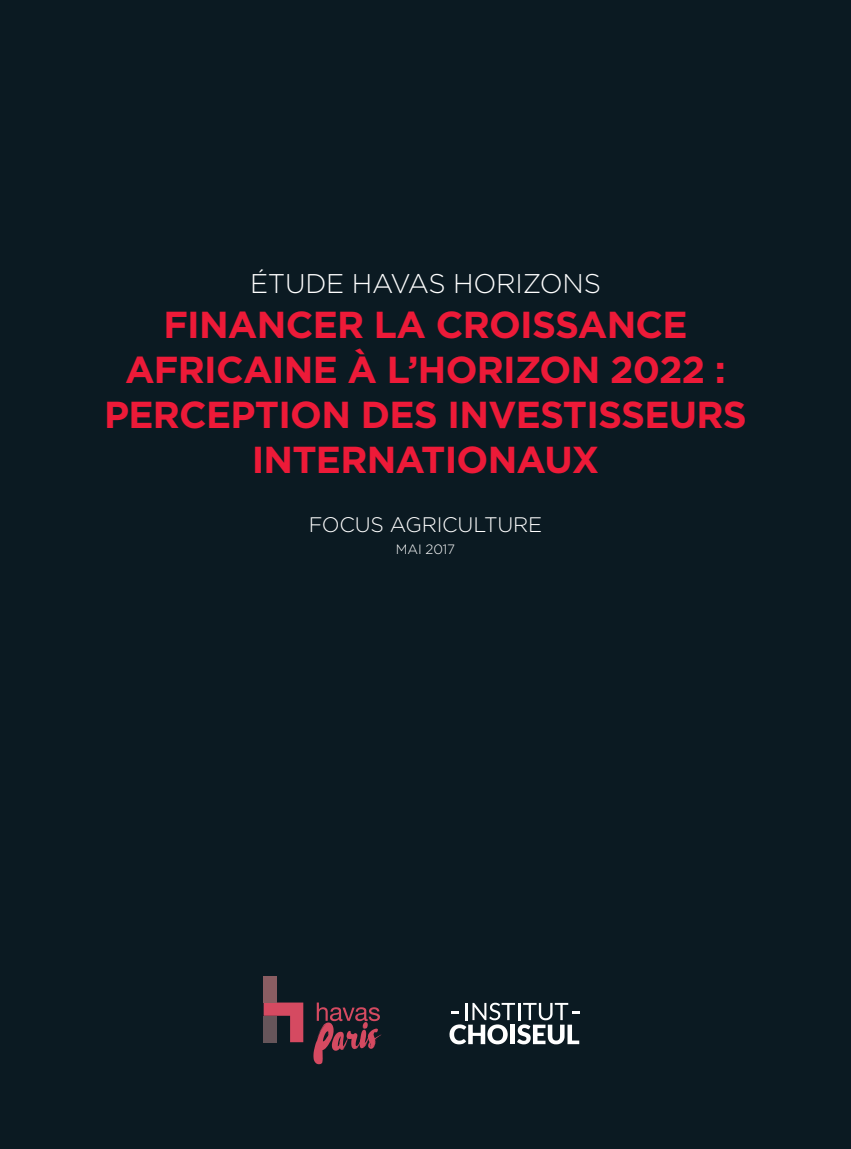
<style>
.page{position:relative;width:851px;height:1149px;background:#fff}
.page>*{position:absolute;margin:0;border:0;box-sizing:border-box;transform-origin:0 0}
.t1{font:700 37.5px/45px "+PHXAGR Gotham";letter-spacing:-.02em;color:#ed1a38;text-align:center}
.t2{font:300 27px "+DHMQOP Gotham";letter-spacing:-.01em;color:#fff}
.t3{font:300 21px "+DHMQOP Gotham";letter-spacing:-.01em;color:#fff}
.t4{font:300 13.5px "+DHMQOP Gotham";letter-spacing:-.01em;color:#fff}
</style>
<div class="page">
<div style="left:0;top:0;width:850px;height:1148px;background:#0b1a22"></div>
<svg style="left:263px;top:1002px;width:40px;height:39px"></svg>
<div style="left:263px;top:1015px;width:14px;height:26px;background:#66555a"></div>
<div style="left:263px;top:975px;width:14px;height:27px;background:#8a5d62"></div>
<svg style="left:313px;top:1002px;width:68px;height:61px"></svg>
<svg style="left:449px;top:1002px;width:130px;height:42px"></svg>
<p class="t2" style="left:250px;top:268px;width:352px">ÉTUDE HAVAS HORIZONS</p>
<p class="t1" style="left:104px;top:301px;width:644px">FINANCER LA CROISSANCE<br>AFRICAINE À L’HORIZON 2022 :<br>PERCEPTION DES INVESTISSEURS<br>INTERNATIONAUX</p>
<p class="t3" style="left:309px;top:513px;width:235px">FOCUS AGRICULTURE</p>
<p class="t4" style="left:396px;top:542px;width:61px">MAI 2017</p>
</div>
